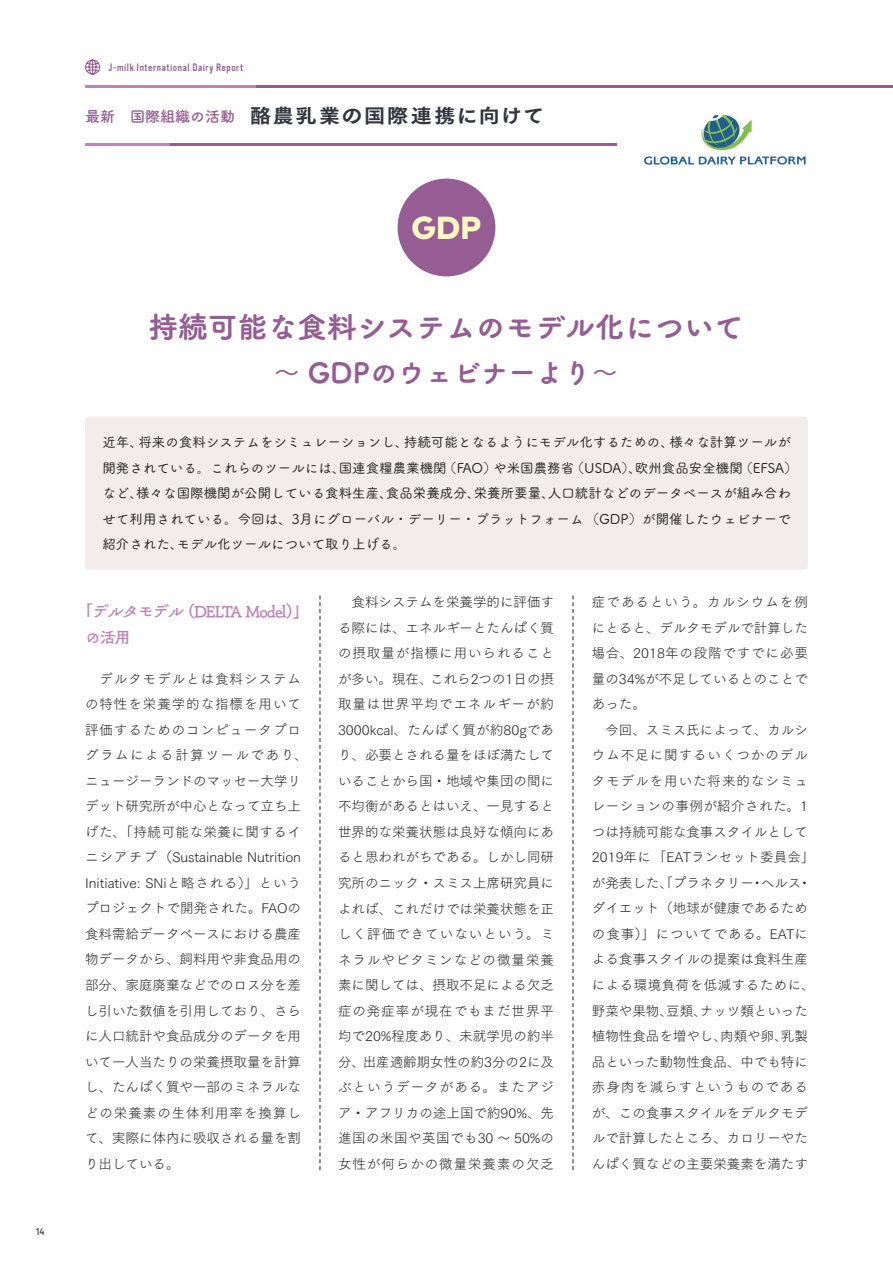
<style>
.page{position:relative;width:893px;height:1263px;background:#fff}
.page>*{position:absolute;margin:0;border:0;box-sizing:border-box;transform-origin:0 0}
.t1{font:800 31.95px "Mark OT";color:#fffac1}
.t2{font:29.7px "Tsuku A Rd Gothic Std E";color:#955d93}
.t3{font:27.6px "Tsuku A Rd Gothic Std E";color:#955d93}
.t4{font:19.5px "Tsuku Go Pro E";letter-spacing:.075em;color:#30353e;scale:1.08 1}
.t5{font:15.6px/25.5px "Tsuku Antique L Go Std B";letter-spacing:-.04em;color:#bd84b9}
.t6{font:13.5px/25.5px "Tsuku Go Pr 5 N L";color:#231f20}
.t7{font:13.5px/25.5px "Tsuku A Rd Gothic Std M";color:#231f20}
.t8{font:10.65px "Vinyl OT";letter-spacing:.05em;color:#955d93}
.t9{font:500 10.5px "Branding";color:#231f20}
.s1{font-family:"Tsuku A Rd Gothic Std B";font-size:15px;color:#955d93}
</style>
<div class="page">
<hr style="left:170px;top:85px;width:723px;height:2px;background:#955d93">
<hr style="left:85px;top:85px;width:170px;height:2px;background:#bd84b9">
<hr style="left:85px;top:144px;width:170px;height:2px;background:#bd84b9">
<img style="left:644px;top:114px;width:162px;height:51px">
<svg style="left:85px;top:59px;width:16px;height:16px"></svg>
<hr style="left:170px;top:144px;width:447px;height:2px;background:#955d93">
<div style="left:398px;top:179px;width:97px;height:97px;background:#955d93;border-radius:50%"></div>
<svg style="left:573px;top:596px;width:1px;height:574px"></svg>
<svg style="left:320px;top:596px;width:1px;height:574px"></svg>
<div style="left:85px;top:417px;width:723px;height:153px;background:#f2edeb;border-radius:4px"></div>
<p class="t9" style="left:36px;top:1226px;width:10px">14</p>
<p class="t8" style="left:108px;top:61px;width:136px">J-milk International Dairy Report</p>
<h3 class="t4" style="left:85px;top:98px;width:427px"><span class="s1">最新　国際組織の活動　</span>酪農乳業の国際連携に向けて</h3>
<h1 class="t1" style="left:411px;top:206px;width:72px">GDP</h1>
<h2 class="t2" style="left:148px;top:303px;width:597px">持続可能な食料システムのモデル化について</h2>
<h3 class="t3" style="left:273px;top:351px;width:347px">～ GDPのウェビナーより～</h3>
<p class="t7" style="left:102px;top:429px;width:697px">近年、将来の食料システムをシミュレーションし、持続可能となるようにモデル化するための、様々な計算ツールが開発されている。これらのツールには、国連食糧農業機関（FAO）や米国農務省（USDA）、欧州食品安全機関（EFSA）など、様々な国際機関が公開している食料生産、食品栄養成分、栄養所要量、人口統計などのデータベースが組み合わせて利用されている。今回は、3月にグローバル・デーリー・プラットフォーム（GDP）が開催したウェビナーで紹介された、モデル化ツールについて取り上げる。</p>
<p class="t5" style="left:85px;top:598px;width:225px;text-indent:-8px">「デルタモデル（DELTA Model）」の活用</p>
<p class="t6" style="left:85px;top:665px;width:224px">　デルタモデルとは食料システムの特性を栄養学的な指標を用いて評価するためのコンピュータプログラムによる計算ツールであり、ニュージーランドのマッセー大学リデット研究所が中心となって立ち上げた、「持続可能な栄養に関するイニシアチブ（Sustainable Nutrition<br>Initiative: SNiと略される）」というプロジェクトで開発された。FAOの食料需給データベースにおける農産物データから、飼料用や非食品用の部分、家庭廃棄などでのロス分を差し引いた数値を引用しており、さらに人口統計や食品成分のデータを用いて一人当たりの栄養摂取量を計算し、たんぱく質や一部のミネラルなどの栄養素の生体利用率を換算して、実際に体内に吸収される量を割り出している。</p>
<p class="t6" style="left:338px;top:588px;width:218px;text-align:justify">　食料システムを栄養学的に評価する際には、エネルギーとたんぱく質の摂取量が指標に用いられることが多い。現在、これら2つの1日の摂取量は世界平均でエネルギーが約3000kcal、たんぱく質が約80gであり、必要とされる量をほぼ満たしていることから国・地域や集団の間に不均衡があるとはいえ、一見すると世界的な栄養状態は良好な傾向にあると思われがちである。しかし同研究所のニック・スミス上席研究員によれば、これだけでは栄養状態を正しく評価できていないという。ミネラルやビタミンなどの微量栄養素に関しては、摂取不足による欠乏症の発症率が現在でもまだ世界平均で20%程度あり、未就学児の約半分、出産適齢期女性の約3分の2に及ぶというデータがある。またアジア・アフリカの途上国で約90%、先進国の米国や英国でも30 ～ 50%の女性が何らかの微量栄養素の欠乏</p>
<p class="t6" style="left:592px;top:588px;width:224px">症であるという。カルシウムを例にとると、デルタモデルで計算した場合、2018年の段階ですでに必要量の34%が不足しているとのことであった。<br>　今回、スミス氏によって、カルシウム不足に関するいくつかのデルタモデルを用いた将来的なシミュレーションの事例が紹介された。1つは持続可能な食事スタイルとして<br>2019年に「EATランセット委員会」が発表した、「プラネタリー・ヘルス・ダイエット（地球が健康であるための食事）」についてである。EATによる食事スタイルの提案は食料生産による環境負荷を低減するために、野菜や果物、豆類、ナッツ類といった植物性食品を増やし、肉類や卵、乳製品といった動物性食品、中でも特に赤身肉を減らすというものであるが、この食事スタイルをデルタモデルで計算したところ、カロリーやたんぱく質などの主要栄養素を満たす</p>
</div>
